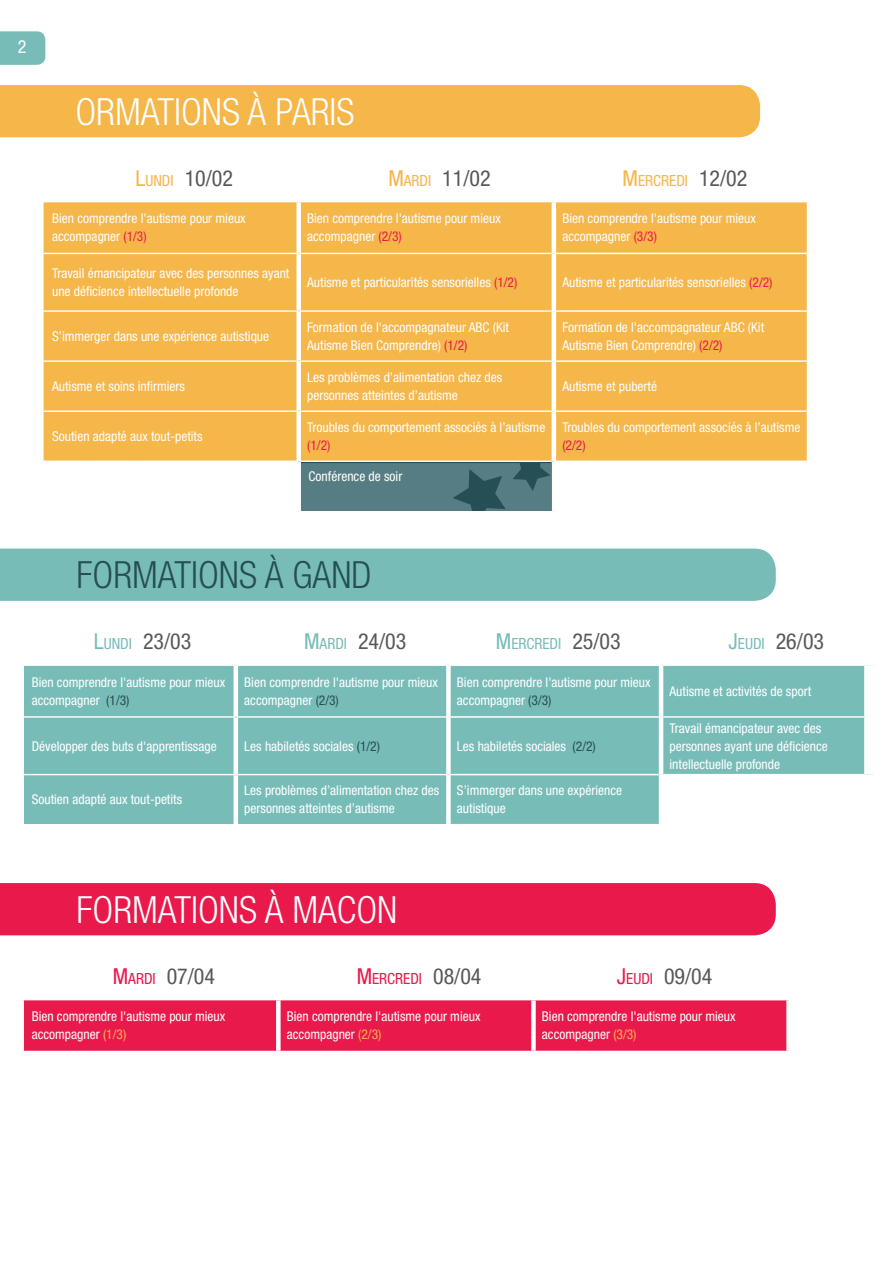
<style>
.page{position:relative;width:893px;height:1263px;background:#fff}
.page>*{position:absolute;margin:0;border:0;box-sizing:border-box;transform-origin:0 0}
.Titel_L{font:300 condensed 37.5px "Helvetica Neue LT Std";color:#fff}
.Titel_L-2{font:300 condensed 37.5px "Helvetica Neue LT Std";color:#254e55}
.tekst_kalender{font:condensed 22.05px "Helvetica Neue LT Std";color:#57585a}
.Kalender_Parijs_tite{font:condensed 22.05px "Helvetica Neue LT Std";color:#57585a}
.t1{font:condensed 18px "Helvetica Neue LT Std";color:#fff}
.tekst_kalender-2{font:condensed 15.45px "Helvetica Neue LT Std";color:#f5b64a}
.tekst_kalender-3{font:condensed 15.45px "Helvetica Neue LT Std";color:#78bcb8}
.tekst_kalender-4{font:condensed 15.45px "Helvetica Neue LT Std";color:#ea194b}
.tekst_kalender-5{font:condensed 13.5px/18px "Helvetica Neue LT Std";color:#fff}
.s1{color:#f5b64a}
.s2{font-size:15.45px;color:#f5b64a}
.s3{font-size:22.05px}
.s4{font-size:22.05px;color:#57585a}
.s5{color:#ea194b}
.s6{color:#78bcb8}
.s7{font-size:15.45px;color:#78bcb8}
.s8{color:#254e55}
.s9{font-size:15.45px;color:#ea194b}
</style>
<div class="page">
<svg style="left:0;top:31px;width:45px;height:34px;background:#7cbeba"></svg>
<div style="left:0;top:85px;width:760px;height:52px;background:#f5b64a"></div>
<div style="left:44px;top:202px;width:763px;height:259px;background:#f5b64a"></div>
<hr style="left:556px;top:460px;width:251px;height:2px;background:#fff">
<div style="left:296px;top:202px;width:5px;height:51px;background:#fff"></div>
<hr style="left:552px;top:202px;width:4px;height:51px;background:#fff">
<div style="left:296px;top:254px;width:5px;height:56px;background:#fff"></div>
<hr style="left:552px;top:253px;width:4px;height:58px;background:#fff">
<div style="left:296px;top:312px;width:5px;height:48px;background:#fff"></div>
<hr style="left:552px;top:311px;width:4px;height:50px;background:#fff">
<div style="left:296px;top:362px;width:5px;height:48px;background:#fff"></div>
<hr style="left:552px;top:361px;width:4px;height:50px;background:#fff">
<div style="left:296px;top:412px;width:5px;height:49px;background:#fff"></div>
<hr style="left:552px;top:411px;width:4px;height:50px;background:#fff">
<hr style="left:44px;top:253px;width:255px;height:1px;background:#fff">
<hr style="left:299px;top:253px;width:253px;height:1px;background:#fff">
<hr style="left:44px;top:310px;width:255px;height:2px;background:#fff">
<hr style="left:299px;top:310px;width:253px;height:2px;background:#fff">
<hr style="left:44px;top:360px;width:255px;height:2px;background:#fff">
<hr style="left:299px;top:360px;width:253px;height:2px;background:#fff">
<hr style="left:44px;top:410px;width:255px;height:2px;background:#fff">
<hr style="left:299px;top:410px;width:253px;height:2px;background:#fff">
<hr style="left:556px;top:253px;width:251px;height:1px;background:#fff">
<hr style="left:556px;top:310px;width:251px;height:2px;background:#fff">
<hr style="left:556px;top:360px;width:251px;height:2px;background:#fff">
<hr style="left:556px;top:410px;width:251px;height:2px;background:#fff">
<svg style="left:298px;top:461px;width:254px;height:50px;background:#537a80"></svg>
<div style="left:0;top:549px;width:776px;height:52px;background:#78bcb8"></div>
<svg style="left:24px;top:666px;width:840px;height:158px;background:#82c1bd"></svg>
<hr style="left:234px;top:666px;width:4px;height:50px;background:#fff">
<div style="left:446px;top:666px;width:5px;height:51px;background:#fff"></div>
<hr style="left:659px;top:666px;width:4px;height:51px;background:#fff">
<hr style="left:234px;top:718px;width:4px;height:56px;background:#fff">
<div style="left:446px;top:717px;width:5px;height:58px;background:#fff"></div>
<hr style="left:659px;top:717px;width:4px;height:58px;background:#fff">
<hr style="left:234px;top:775px;width:4px;height:49px;background:#fff">
<div style="left:446px;top:775px;width:5px;height:49px;background:#fff"></div>
<hr style="left:659px;top:775px;width:4px;height:49px;background:#fff">
<hr style="left:24px;top:716px;width:212px;height:2px;background:#fff">
<hr style="left:236px;top:716px;width:210px;height:2px;background:#fff">
<hr style="left:663px;top:716px;width:201px;height:2px;background:#fff">
<hr style="left:24px;top:774px;width:212px;height:1px;background:#fff">
<hr style="left:236px;top:774px;width:210px;height:1px;background:#fff">
<hr style="left:663px;top:774px;width:201px;height:1px;background:#fff">
<hr style="left:451px;top:716px;width:208px;height:2px;background:#fff">
<hr style="left:451px;top:774px;width:208px;height:1px;background:#fff">
<div style="left:0;top:883px;width:776px;height:52px;background:#ea194b"></div>
<div style="left:24px;top:1000px;width:762px;height:51px;background:#ea194b"></div>
<div style="left:276px;top:1000px;width:5px;height:51px;background:#fff"></div>
<div style="left:531px;top:1000px;width:5px;height:51px;background:#fff"></div>
<h3 class="t1" style="left:18px;top:36px;width:10px">2</h3>
<p class="Titel_L" style="left:75px;top:90px;width:280px">ORMATIONS À PARIS</p>
<p class="Kalender_Parijs_tite" style="left:136px;top:165px;width:99px"><span class="s1">L</span><span class="s2">UNDI</span> 10/02</p>
<p class="Kalender_Parijs_tite" style="left:388px;top:165px;width:104px"><span class="s1">M</span><span class="s2">ARDI</span> 11/02</p>
<p class="tekst_kalender-2" style="left:623px;top:171px;width:126px"><span class="s3">M</span>ERCREDI <span class="s4">12/02</span></p>
<p class="tekst_kalender-5" style="left:52px;top:209px;width:195px">Bien comprendre l'autisme pour mieux accompagner <span class="s5">(1/3)</span></p>
<p class="tekst_kalender-5" style="left:307px;top:209px;width:195px">Bien comprendre l'autisme pour mieux accompagner <span class="s5">(2/3)</span></p>
<p class="tekst_kalender-5" style="left:562px;top:209px;width:195px">Bien comprendre l'autisme pour mieux accompagner <span class="s5">(3/3)</span></p>
<p class="tekst_kalender-5" style="left:52px;top:264px;width:239px">Travail émancipateur avec des personnes ayant une déficience intellectuelle profonde</p>
<p class="tekst_kalender-5" style="left:307px;top:273px;width:212px">Autisme et particularités sensorielles <span class="s5">(1/2)</span></p>
<p class="tekst_kalender-5" style="left:562px;top:273px;width:212px">Autisme et particularités sensorielles <span class="s5">(2/2)</span></p>
<p class="tekst_kalender-5" style="left:52px;top:327px;width:219px">S’immerger dans une expérience autistique</p>
<p class="tekst_kalender-5" style="left:307px;top:318px;width:203px">Formation de l'accompagnateur ABC (Kit<br>Autisme Bien Comprendre) <span class="s5">(1/2)</span></p>
<p class="tekst_kalender-5" style="left:562px;top:318px;width:203px">Formation de l'accompagnateur ABC (Kit<br>Autisme Bien Comprendre) <span class="s5">(2/2)</span></p>
<p class="tekst_kalender-5" style="left:52px;top:377px;width:134px">Autisme et soins infirmiers</p>
<p class="tekst_kalender-5" style="left:307px;top:368px;width:197px">Les problèmes d’alimentation chez des personnes atteintes d’autisme</p>
<p class="tekst_kalender-5" style="left:562px;top:377px;width:96px">Autisme et puberté</p>
<p class="tekst_kalender-5" style="left:52px;top:427px;width:152px">Soutien adapté aux tout-petits</p>
<p class="tekst_kalender-5" style="left:307px;top:418px;width:240px">Troubles du comportement associés à l’autisme <span class="s5">(1/2)</span></p>
<p class="tekst_kalender-5" style="left:562px;top:418px;width:240px">Troubles du comportement associés à l’autisme <span class="s5">(2/2)</span></p>
<p class="tekst_kalender-5" style="left:309px;top:468px;width:95px">Conférence de soir</p>
<p class="Titel_L-2" style="left:77px;top:553px;width:297px">FORMATIONS À GAND</p>
<p class="tekst_kalender" style="left:94px;top:629px;width:99px"><span class="s6">L</span><span class="s7">UNDI</span> 23/03</p>
<p class="tekst_kalender" style="left:304px;top:629px;width:104px"><span class="s6">M</span><span class="s7">ARDI</span> 24/03</p>
<p class="tekst_kalender-3" style="left:496px;top:635px;width:126px"><span class="s3">M</span>ERCREDI <span class="s4">25/03</span></p>
<p class="tekst_kalender" style="left:728px;top:629px;width:97px"><span class="s6">J</span><span class="s7">EUDI</span> 26/03</p>
<p class="tekst_kalender-5" style="left:32px;top:673px;width:195px">Bien comprendre l'autisme pour mieux accompagner <span class="s8">(1/3)</span></p>
<p class="tekst_kalender-5" style="left:244px;top:673px;width:195px">Bien comprendre l'autisme pour mieux accompagner <span class="s8">(2/3)</span></p>
<p class="tekst_kalender-5" style="left:457px;top:673px;width:195px">Bien comprendre l'autisme pour mieux accompagner <span class="s8">(3/3)</span></p>
<p class="tekst_kalender-5" style="left:669px;top:682px;width:143px">Autisme et activités de sport</p>
<p class="tekst_kalender-5" style="left:32px;top:737px;width:187px">Développer des buts d'apprentissage</p>
<p class="tekst_kalender-5" style="left:244px;top:737px;width:137px">Les habiletés sociales <span class="s8">(1/2)</span></p>
<p class="tekst_kalender-5" style="left:457px;top:737px;width:140px">Les habiletés sociales <span class="s8">(2/2)</span></p>
<p class="tekst_kalender-5" style="left:669px;top:719px;width:160px">Travail émancipateur avec des personnes ayant une déficience intellectuelle profonde</p>
<p class="tekst_kalender-5" style="left:32px;top:790px;width:152px">Soutien adapté aux tout-petits</p>
<p class="tekst_kalender-5" style="left:244px;top:781px;width:197px">Les problèmes d’alimentation chez des personnes atteintes d’autisme</p>
<p class="tekst_kalender-5" style="left:457px;top:781px;width:167px">S’immerger dans une expérience autistique</p>
<p class="Titel_L" style="left:77px;top:888px;width:322px">FORMATIONS À MACON</p>
<p class="tekst_kalender" style="left:113px;top:963px;width:104px"><span class="s5">M</span><span class="s9">ARDI</span> 07/04</p>
<p class="tekst_kalender-4" style="left:357px;top:969px;width:126px"><span class="s3">M</span>ERCREDI <span class="s4">08/04</span></p>
<p class="tekst_kalender" style="left:617px;top:963px;width:97px"><span class="s5">J</span><span class="s9">EUDI</span> 09/04</p>
<p class="tekst_kalender-5" style="left:32px;top:1007px;width:195px">Bien comprendre l'autisme pour mieux accompagner <span class="s1">(1/3)</span></p>
<p class="tekst_kalender-5" style="left:287px;top:1007px;width:195px">Bien comprendre l'autisme pour mieux accompagner <span class="s1">(2/3)</span></p>
<p class="tekst_kalender-5" style="left:542px;top:1007px;width:195px">Bien comprendre l'autisme pour mieux accompagner <span class="s1">(3/3)</span></p>
</div>
